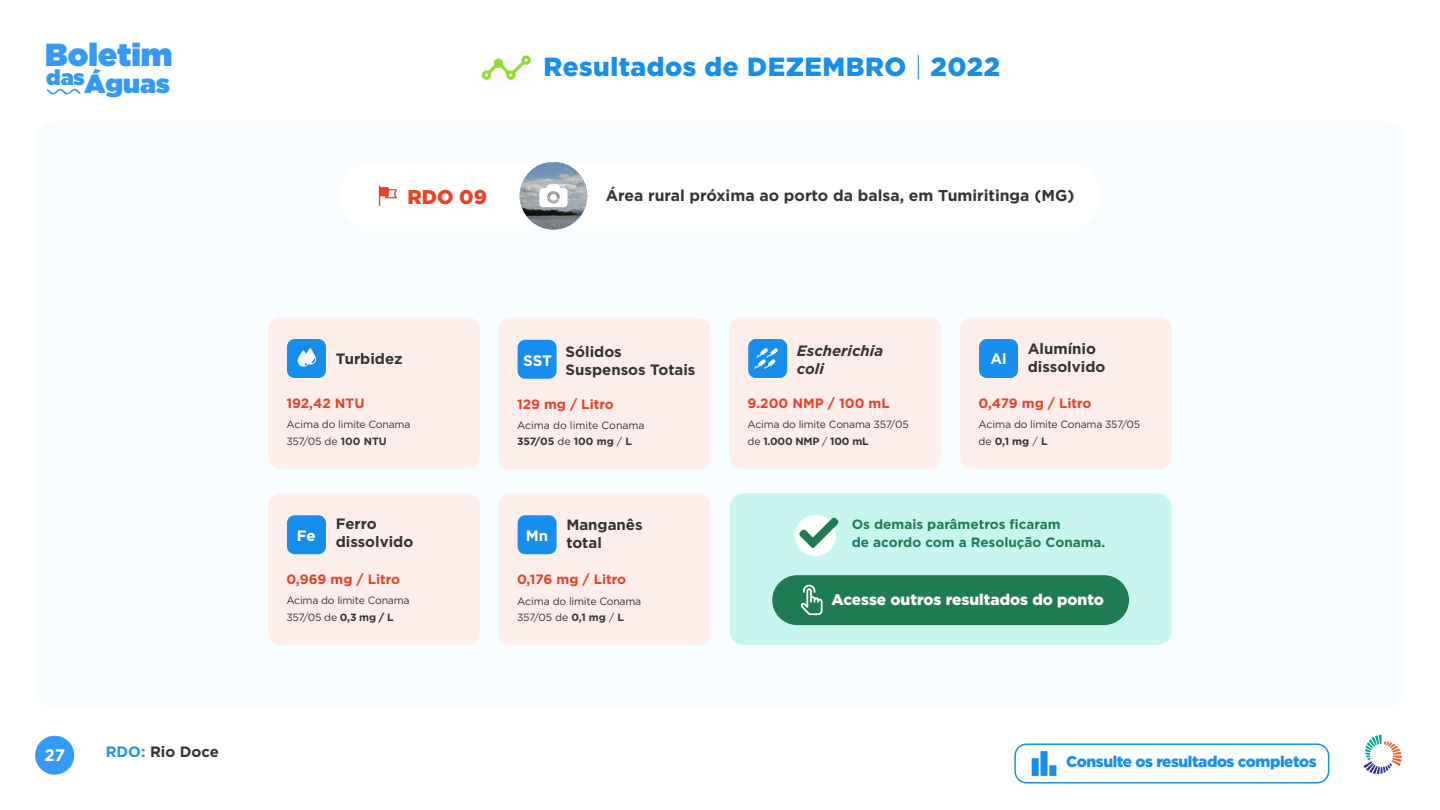
<style>
.page{position:relative;width:1440px;height:810px;background:#fff}
.page>*{position:absolute;margin:0;border:0;box-sizing:border-box;transform-origin:0 0}
.t1{font:900 31.88px "Gotham";color:#3599fa}
.t2{font:900 26.25px "Gotham";letter-spacing:.02em;color:#178eeb}
.t3{font:900 26.25px "Gotham";color:#3599fa}
.t4{font:900 21.45px "Gotham";color:#3599fa}
.t5{font:900 19.95px "Gotham";color:#e84128}
.t6{font:700 16.65px "Gotham";color:#fff}
.t7{font:700 15.75px "Gotham";color:#343433}
.t8{font:900 15.45px "Gotham";letter-spacing:-.03em;color:#178fed}
.t9{font:900 15.45px "Gotham";color:#fff}
.t10{font:700 15.23px "Gotham";color:#fff}
.t11{font:700 15px/18px "Gotham";color:#343433}
.t12{font:italic 700 15px/18px "Gotham";color:#343433}
.t13{font:700 15px "Gotham";color:#333}
.t14{font:700 15px "Gotham";color:#fff}
.t15{font:700 13.5px "Gotham";color:#e84128}
.t16{font:700 13.5px/18.6px "Gotham";color:#1f7b54}
.t17{font:10.5px/16.4px "Gotham";letter-spacing:-.02em;color:#343433}
.t18{font:10.5px/16.4px "Gotham";color:#343433}
.s1{color:#2390e9}
.s2{font-weight:300}
.s3{font-weight:700}
</style>
<div class="page">
<div style="left:37px;top:122px;width:1367px;height:587px;background:#f7fcfe;border-radius:19px"></div>
<svg style="left:482px;top:55px;width:49px;height:25px"></svg>
<div style="left:35px;top:736px;width:39px;height:39px;background:#3599fa;border-radius:19px"></div>
<div style="left:1014px;top:743px;width:315px;height:41px;border:2px solid #178eec;border-radius:11px"></div>
<div style="left:1049px;top:765px;width:7px;height:11px;background:#178eec"></div>
<div style="left:1032px;top:758px;width:7px;height:18px;background:#178eec"></div>
<div style="left:1040px;top:751px;width:8px;height:25px;background:#178eec"></div>
<div style="left:339px;top:162px;width:762px;height:68px;background:#fff;border-radius:34px"></div>
<svg style="left:379px;top:186px;width:18px;height:20px"></svg>
<img style="left:520px;top:162px;width:67px;height:68px;border-radius:34px">
<svg style="left:539px;top:184px;width:28px;height:23px"></svg>
<div style="left:730px;top:494px;width:442px;height:151px;background:#c9f5f1;border-radius:14px"></div>
<div style="left:772px;top:575px;width:357px;height:50px;background:#1f7b54;border-radius:25px"></div>
<svg style="left:800px;top:585px;width:23px;height:30px"></svg>
<div style="left:795px;top:515px;width:41px;height:41px;background:#fff;border-radius:50%"></div>
<svg style="left:799px;top:517px;width:40px;height:31px"></svg>
<div style="left:499px;top:318px;width:211px;height:152px;background:#feeeeb;border-radius:11px"></div>
<div style="left:518px;top:340px;width:39px;height:39px;background:#178eec;border-radius:8px"></div>
<div style="left:268px;top:317px;width:212px;height:152px;background:#feeeeb;border-radius:11px"></div>
<div style="left:287px;top:339px;width:39px;height:39px;background:#178eec;border-radius:8px"></div>
<div style="left:288px;top:341px;width:32px;height:36px;background:#178eec"></div>
<svg style="left:297px;top:348px;width:19px;height:19px"></svg>
<div style="left:499px;top:494px;width:211px;height:151px;background:#feeeeb;border-radius:11px"></div>
<div style="left:518px;top:515px;width:39px;height:39px;background:#178eec;border-radius:8px"></div>
<div style="left:960px;top:317px;width:212px;height:152px;background:#feeeeb;border-radius:11px"></div>
<div style="left:979px;top:339px;width:39px;height:39px;background:#178eec;border-radius:8px"></div>
<div style="left:268px;top:494px;width:212px;height:151px;background:#feeeeb;border-radius:11px"></div>
<div style="left:287px;top:515px;width:39px;height:39px;background:#178eec;border-radius:8px"></div>
<div style="left:729px;top:317px;width:212px;height:152px;background:#feeeeb;border-radius:11px"></div>
<div style="left:748px;top:339px;width:39px;height:39px;background:#178eec;border-radius:8px"></div>
<svg style="left:755px;top:348px;width:23px;height:21px"></svg>
<svg style="left:47px;top:89px;width:34px;height:6px"></svg>
<svg style="left:1364px;top:735px;width:38px;height:39px"></svg>
<h1 class="t1" style="left:45px;top:32px;width:129px">Boletim</h1>
<h2 class="t3" style="left:85px;top:65px;width:87px">Águas</h2>
<h3 class="t4" style="left:46px;top:62px;width:40px">das</h3>
<h3 class="t6" style="left:44px;top:744px;width:22px">27</h3>
<h3 class="t13" style="left:106px;top:742px;width:115px"><span class="s1">RDO:</span> Rio Doce</h3>
<h2 class="t2" style="left:544px;top:52px;width:458px">Resultados de DEZEMBRO <span class="s2">|</span> 2022</h2>
<h3 class="t5" style="left:407px;top:185px;width:81px">RDO 09</h3>
<h3 class="t7" style="left:606px;top:185px;width:470px">Área rural próxima ao porto da balsa, em Tumiritinga (MG)</h3>
<h3 class="t11" style="left:336px;top:350px;width:68px">Turbidez</h3>
<h3 class="t10" style="left:523px;top:351px;width:30px">SST</h3>
<h3 class="t11" style="left:566px;top:343px;width:131px">Sólidos<br>Suspensos Totais</h3>
<h3 class="t12" style="left:797px;top:342px;width:88px">Escherichia coli</h3>
<h3 class="t14" style="left:990px;top:349px;width:18px">Al</h3>
<h3 class="t11" style="left:1028px;top:340px;width:79px">Alumínio dissolvido</h3>
<p class="t15" style="left:286px;top:394px;width:80px">192,42 NTU</p>
<p class="t15" style="left:517px;top:395px;width:98px">129 mg / Litro</p>
<p class="t15" style="left:748px;top:394px;width:144px">9.200 NMP / 100 mL</p>
<p class="t15" style="left:978px;top:394px;width:115px">0,479 mg / Litro</p>
<p class="t17" style="left:286px;top:416px;width:126px">Acima do limite Conama<br>357/05 de <span class="s3">100 NTU</span></p>
<p class="t18" style="left:517px;top:417px;width:129px">Acima do limite Conama<br><span class="s3">357/05</span> de <span class="s3">100 mg</span> / <span class="s3">L</span></p>
<p class="t17" style="left:748px;top:416px;width:163px">Acima do limite Conama 357/05 de <span class="s3">1.000 NMP</span> / <span class="s3">100 mL</span></p>
<p class="t17" style="left:978px;top:416px;width:163px">Acima do limite Conama 357/05 de <span class="s3">0,1 mg</span> / <span class="s3">L</span></p>
<h3 class="t14" style="left:297px;top:525px;width:20px">Fe</h3>
<h3 class="t11" style="left:336px;top:514px;width:79px">Ferro dissolvido</h3>
<h3 class="t14" style="left:526px;top:525px;width:24px">Mn</h3>
<h3 class="t11" style="left:566px;top:516px;width:78px">Manganês total</h3>
<p class="t16" style="left:852px;top:515px;width:255px">Os demais parâmetros ficaram<br>de acordo com a Resolução Conama.</p>
<p class="t15" style="left:286px;top:571px;width:115px">0,969 mg / Litro</p>
<p class="t15" style="left:517px;top:571px;width:111px">0,176 mg / Litro</p>
<p class="t17" style="left:286px;top:592px;width:125px">Acima do limite Conama<br>357/05 de <span class="s3">0,3 mg / L</span></p>
<p class="t17" style="left:517px;top:593px;width:126px">Acima do limite Conama<br>357/05 de <span class="s3">0,1 mg</span> / <span class="s3">L</span></p>
<h3 class="t9" style="left:831px;top:590px;width:274px">Acesse outros resultados do ponto</h3>
<h3 class="t8" style="left:1066px;top:753px;width:252px">Consulte os resultados completos</h3>
</div>
